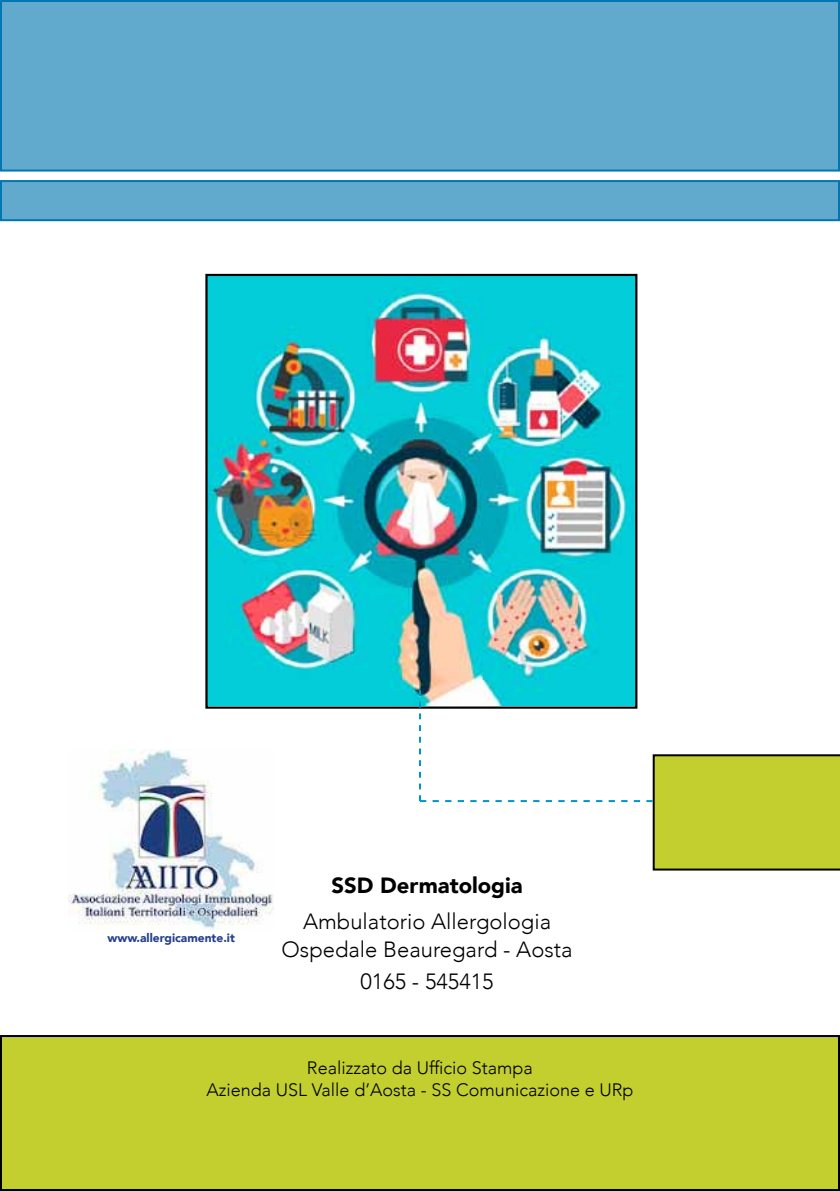
<style>
.page{position:relative;width:840px;height:1191px;background:#fff}
.page>*{position:absolute;margin:0;border:0;box-sizing:border-box;transform-origin:0 0}
.t1{font:300 22px/28px "Avenir";color:#000;text-align:center}
.t2{font:900 22px "Avenir";color:#000}
.t3{font:300 18px/22px "Avenir";color:#000;text-align:center}
.t4{font:900 12px "Avenir";color:#25408f}
</style>
<div class="page">
<div style="left:1px;top:1px;width:837px;height:169px;background:#62aacd"></div>
<div style="left:0;top:0;width:839px;height:171px;border:2px solid #0077b2"></div>
<div style="left:1px;top:1036px;width:837px;height:154px;background:#c3cf2f"></div>
<div style="left:0;top:1035px;width:839px;height:156px;border:2px solid #000"></div>
<img style="left:208px;top:277px;width:426px;height:428px">
<div style="left:205px;top:274px;width:432px;height:434px;border:2px solid #000"></div>
<div style="left:1px;top:181px;width:837px;height:39px;background:#62aacd"></div>
<div style="left:0;top:180px;width:839px;height:41px;border:2px solid #0077b2"></div>
<svg style="left:419px;top:690px;width:420px;height:180px"></svg>
<img style="left:68px;top:750px;width:206px;height:179px">
<p class="t4" style="left:107px;top:927px;width:129px">www.allergicamente.it</p>
<p class="t2" style="left:331px;top:866px;width:193px">SSD Dermatologia</p>
<p class="t1" style="left:281px;top:907px;width:292px">Ambulatorio Allergologia<br>Ospedale Beauregard - Aosta</p>
<p class="t1" style="left:360px;top:967px;width:135px">0165 - 545415</p>
<p class="t3" style="left:206px;top:1057px;width:428px">Realizzato da Ufficio Stampa<br>Azienda USL Valle d’Aosta - SS Comunicazione e URp</p>
</div>
